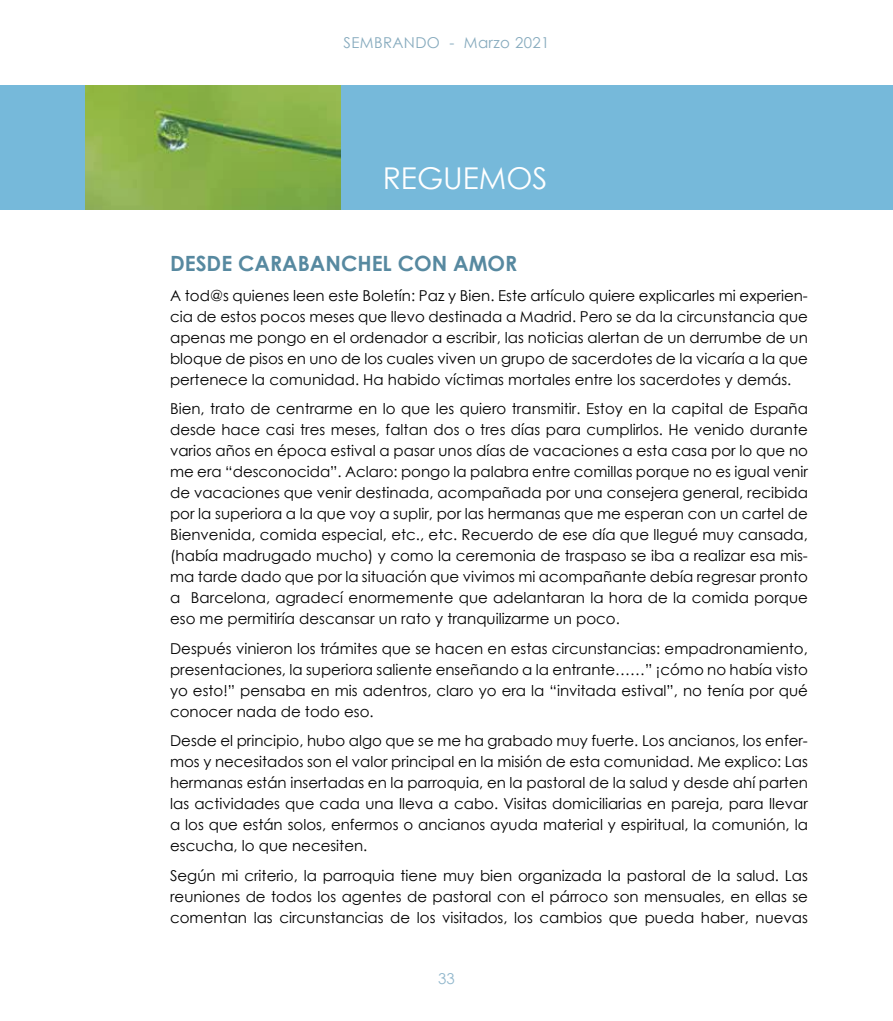
<style>
.page{position:relative;width:893px;height:1021px;background:#fff}
.page>*{position:absolute;margin:0;border:0;box-sizing:border-box;transform-origin:0 0}
.t1{font:30px "Century Gothic";color:#fff}
.t2{font:700 21px "Century Gothic";color:#5789a0}
.t3{font:15px/21px "Century Gothic";color:#000;text-align:justify}
.t4{font:15px "Century Gothic";letter-spacing:.025em;color:#87abbe}
.t5{font:15px "Century Gothic";color:#91b7cc}
</style>
<div class="page">
<div style="left:0;top:85px;width:893px;height:125px;background:#76b9da"></div>
<img style="left:85px;top:85px;width:255px;height:125px">
<p class="t4" style="left:344px;top:32px;width:207px">SEMBRANDO - Marzo 2021</p>
<h1 class="t1" style="left:383px;top:157px;width:166px">REGUEMOS</h1>
<h2 class="t2" style="left:170px;top:247px;width:349px">DESDE CARABANCHEL CON AMOR</h2>
<p class="t3" style="left:170px;top:284px;width:639px">A tod@s quienes leen este Boletín: Paz y Bien. Este artículo quiere explicarles mi experien&shy;cia de estos pocos meses que llevo destinada a Madrid. Pero se da la circunstancia que apenas me pongo en el ordenador a escribir, las noticias alertan de un derrumbe de un bloque de pisos en uno de los cuales viven un grupo de sacerdotes de la vicaría a la que pertenece la comunidad. Ha habido víctimas mortales entre los sacerdotes y demás.</p>
<p class="t3" style="left:170px;top:398px;width:639px">Bien, trato de centrarme en lo que les quiero transmitir. Estoy en la capital de España desde hace casi tres meses, faltan dos o tres días para cumplirlos. He venido durante varios años en época estival a pasar unos días de vacaciones a esta casa por lo que no me era “desconocida”. Aclaro: pongo la palabra entre comillas porque no es igual venir de vacaciones que venir destinada, acompañada por una consejera general, recibida por la superiora a la que voy a suplir, por las hermanas que me esperan con un cartel de Bienvenida, comida especial, etc., etc. Recuerdo de ese día que llegué muy cansada, (había madrugado mucho) y como la ceremonia de traspaso se iba a realizar esa mis&shy;ma tarde dado que por la situación que vivimos mi acompañante debía regresar pronto a Barcelona, agradecí enormemente que adelantaran la hora de la comida porque eso me permitiría descansar un rato y tranquilizarme un poco.</p>
<p class="t3" style="left:170px;top:637px;width:639px">Después vinieron los trámites que se hacen en estas circunstancias: empadronamiento, presentaciones, la superiora saliente enseñando a la entrante……” ¡cómo no había visto yo esto!” pensaba en mis adentros, claro yo era la “invitada estival”, no tenía por qué conocer nada de todo eso.</p>
<p class="t3" style="left:170px;top:730px;width:639px">Desde el principio, hubo algo que se me ha grabado muy fuerte. Los ancianos, los enfer&shy;mos y necesitados son el valor principal en la misión de esta comunidad. Me explico: Las hermanas están insertadas en la parroquia, en la pastoral de la salud y desde ahí parten las actividades que cada una lleva a cabo. Visitas domiciliarias en pareja, para llevar a los que están solos, enfermos o ancianos ayuda material y espiritual, la comunión, la escucha, lo que necesiten.</p>
<p class="t3" style="left:170px;top:864px;width:639px">Según mi criterio, la parroquia tiene muy bien organizada la pastoral de la salud. Las reuniones de todos los agentes de pastoral con el párroco son mensuales, en ellas se comentan las circunstancias de los visitados, los cambios que pueda haber, nuevas</p>
<p class="t5" style="left:438px;top:968px;width:18px">33</p>
</div>
